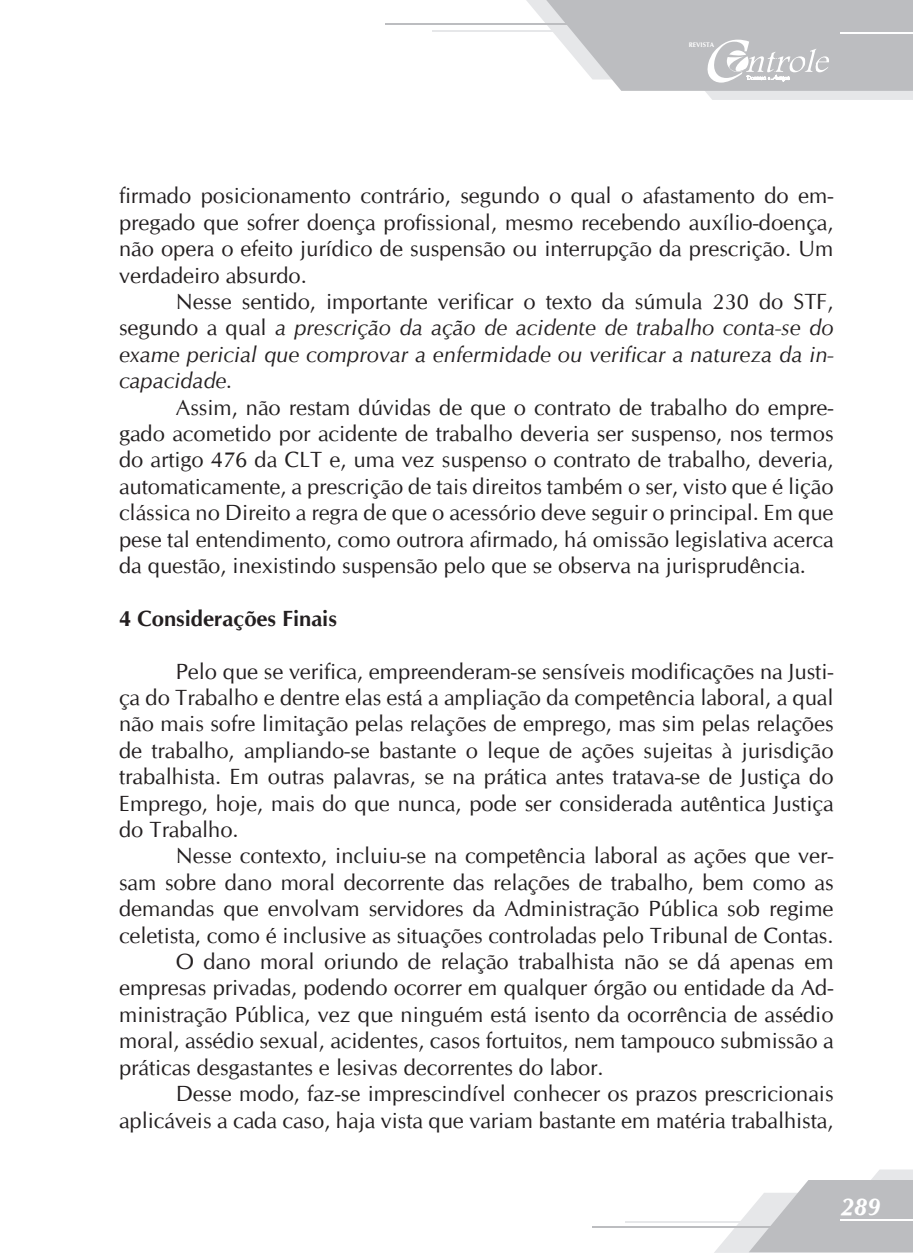
<style>
.page{position:relative;width:913px;height:1253px;background:#fff}
.page>*{position:absolute;margin:0;border:0;box-sizing:border-box;transform-origin:0 0}
.t1{font:italic 700 24px "CG Omega";color:#fff}
.t2{font:22px/26.4px "CG Omega";color:#231f20;text-align:justify}
.t3{font:italic 22px/26.4px "CG Omega";color:#231f20;text-align:justify}
.t4{font:700 22px "CG Omega";color:#231f20}
.t5{font:700 6.6px "CG Omega";color:#fff}
.s1{font-style:normal}
</style>
<div class="page">
<hr style="left:625px;top:1221px;width:253px;height:1px;background:#e6e7e9">
<svg style="left:714px;top:1169px;width:199px;height:84px"></svg>
<hr style="left:592px;top:1226px;width:252px;height:2px;background:#bcbdc0">
<hr style="left:840px;top:1219px;width:73px;height:2px;background:#fff">
<hr style="left:432px;top:30px;width:253px;height:1px;background:#e6e7e9">
<hr style="left:385px;top:23px;width:252px;height:2px;background:#bcbdc0">
<svg style="left:526px;top:0;width:387px;height:100px"></svg>
<p class="t5" style="left:689px;top:41px;width:27px">REVISTA</p>
<p class="t2" style="left:119px;top:183px;width:716px">firmado posicionamento contrário, segundo o qual o afastamento do em&shy;pregado que sofrer doença profissional, mesmo recebendo auxílio-doença, não opera o efeito jurídico de suspensão ou interrupção da prescrição. Um verdadeiro absurdo.</p>
<p class="t3" style="left:119px;top:288px;width:716px;text-indent:57px"><span class="s1">Nesse sentido, importante verificar o texto da súmula 230 do STF, segundo a qual</span> a prescrição da ação de acidente de trabalho conta-se do exame pericial que comprovar a enfermidade ou verificar a natureza da in&shy;capacidade.</p>
<p class="t2" style="left:119px;top:394px;width:716px;text-indent:57px">Assim, não restam dúvidas de que o contrato de trabalho do empre&shy;gado acometido por acidente de trabalho deveria ser suspenso, nos termos do artigo 476 da CLT e, uma vez suspenso o contrato de trabalho, deveria, automaticamente, a prescrição de tais direitos também o ser, visto que é lição clássica no Direito a regra de que o acessório deve seguir o principal. Em que pese tal entendimento, como outrora afirmado, há omissão legislativa acerca da questão, inexistindo suspensão pelo que se observa na jurisprudência.</p>
<p class="t4" style="left:119px;top:604px;width:219px">4 Considerações Finais</p>
<p class="t2" style="left:119px;top:658px;width:716px;text-indent:57px">Pelo que se verifica, empreenderam-se sensíveis modificações na Justi&shy;ça do Trabalho e dentre elas está a ampliação da competência laboral, a qual não mais sofre limitação pelas relações de emprego, mas sim pelas relações de trabalho, ampliando-se bastante o leque de ações sujeitas à jurisdição trabalhista. Em outras palavras, se na prática antes tratava-se de Justiça do Emprego, hoje, mais do que nunca, pode ser considerada autêntica Justiça do Trabalho.</p>
<p class="t2" style="left:176px;top:843px;width:659px">Nesse contexto, incluiu-se na competência laboral as ações que ver-</p>
<p class="t2" style="left:119px;top:869px;width:716px">sam sobre dano moral decorrente das relações de trabalho, bem como as</p>
<p class="t2" style="left:119px;top:896px;width:716px">demandas que envolvam servidores da Administração Pública sob regime</p>
<p class="t2" style="left:119px;top:922px;width:716px">celetista, como é inclusive as situações controladas pelo Tribunal de Contas.</p>
<p class="t2" style="left:176px;top:949px;width:659px">O dano moral oriundo de relação trabalhista não se dá apenas em</p>
<p class="t2" style="left:119px;top:975px;width:716px">empresas privadas, podendo ocorrer em qualquer órgão ou entidade da Ad-</p>
<p class="t2" style="left:119px;top:1001px;width:716px">ministração Pública, vez que ninguém está isento da ocorrência de assédio</p>
<p class="t2" style="left:119px;top:1028px;width:716px">moral, assédio sexual, acidentes, casos fortuitos, nem tampouco submissão a</p>
<p class="t2" style="left:119px;top:1054px;width:486px">práticas desgastantes e lesivas decorrentes do labor.</p>
<p class="t2" style="left:176px;top:1081px;width:659px">Desse modo, faz-se imprescindível conhecer os prazos prescricionais</p>
<p class="t2" style="left:119px;top:1107px;width:716px">aplicáveis a cada caso, haja vista que variam bastante em matéria trabalhista,</p>
<p class="t1" style="left:840px;top:1192px;width:41px">289</p>
</div>
